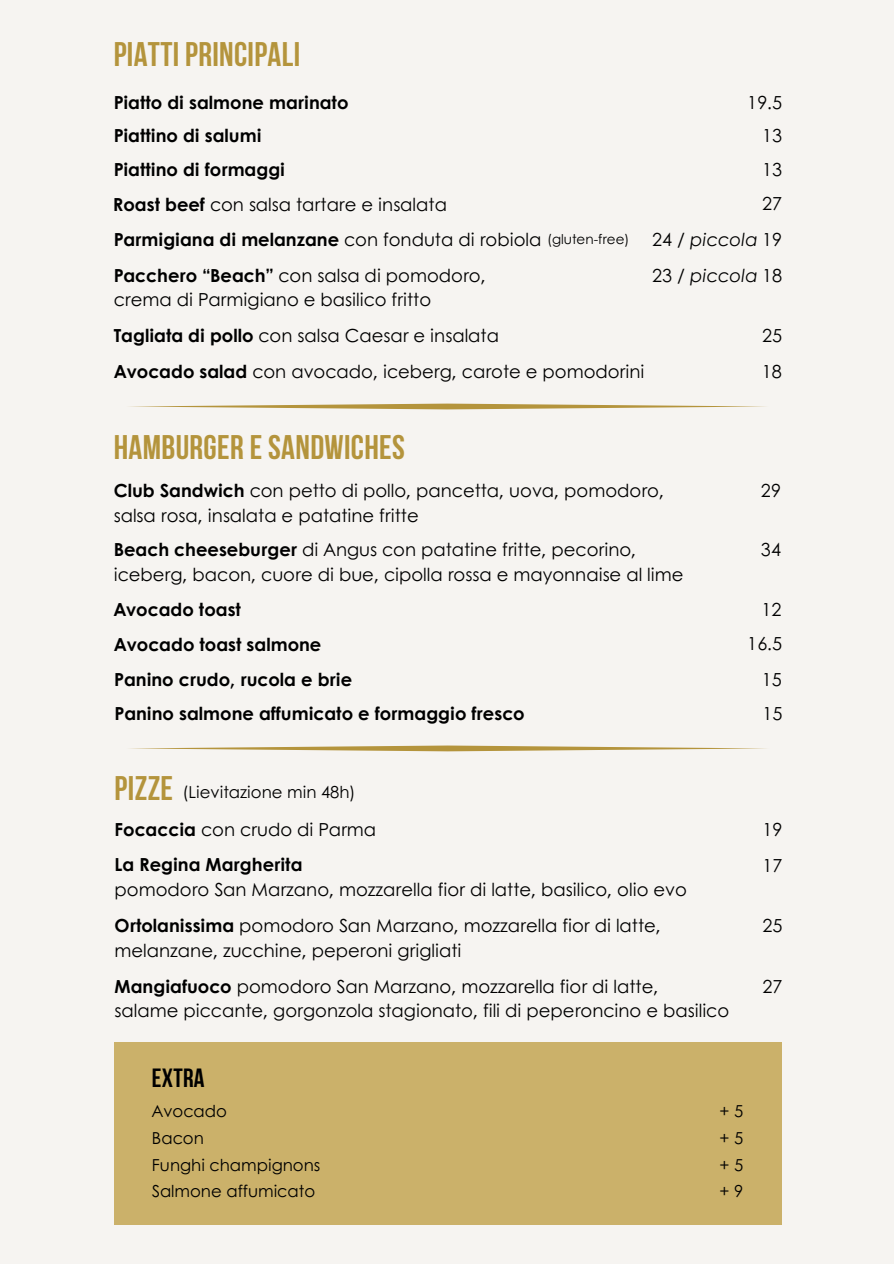
<style>
.page{position:relative;width:894px;height:1264px;background:#fff}
.page>*{position:absolute;margin:0;border:0;box-sizing:border-box;transform-origin:0 0}
.t1{font:700 34.05px "Bebas Neue";letter-spacing:.01em;color:#b4943c}
.t2{font:700 26.25px "Bebas Neue";letter-spacing:.01em;color:#000}
.t3{font:18px/24.8px "Century Gothic";color:#000}
.t4{font:700 18px "Century Gothic";color:#000}
.t5{font:italic 18px "Century Gothic";color:#000}
.t6{font:16.5px "Century Gothic";color:#000}
.t7{font:13.5px "Century Gothic";color:#000}
.s1{font-weight:700}
.s2{font-weight:400}
.s3{font-style:normal}
</style>
<div class="page">
<div style="left:0;top:0;width:893px;height:1263px;background:#f6f4f1"></div>
<div style="left:115px;top:1042px;width:667px;height:182px;background:#cbb16a"></div>
<svg style="left:129px;top:403px;width:637px;height:6px"></svg>
<svg style="left:130px;top:745px;width:636px;height:6px"></svg>
<p class="t1" style="left:114px;top:41px;width:188px">PIATTI PRINCIPALI</p>
<p class="t4" style="left:114px;top:89px;width:236px">Piatto di salmone marinato</p>
<p class="t3" style="left:747px;top:89px;width:36px">19.5</p>
<p class="t4" style="left:114px;top:122px;width:149px">Piattino di salumi</p>
<p class="t3" style="left:761px;top:123px;width:22px">13</p>
<p class="t4" style="left:114px;top:156px;width:173px">Piattino di formaggi</p>
<p class="t3" style="left:113px;top:191px;width:335px"><span class="s1">Roast beef</span> con salsa tartare e insalata</p>
<p class="t3" style="left:761px;top:156px;width:22px">13</p>
<p class="t3" style="left:761px;top:190px;width:22px">27</p>
<p class="t4" style="left:114px;top:226px;width:429px">Parmigiana di melanzane <span class="s2">con fonduta di robiola</span></p>
<p class="t5" style="left:652px;top:226px;width:132px"><span class="s3">24 /</span> piccola <span class="s3">19</span></p>
<p class="t3" style="left:114px;top:262px;width:373px"><span class="s1">Pacchero “Beach”</span> con salsa di pomodoro, crema di Parmigiano e basilico fritto</p>
<p class="t5" style="left:652px;top:261px;width:132px"><span class="s3">23 /</span> piccola <span class="s3">18</span></p>
<p class="t7" style="left:547px;top:228px;width:84px">(gluten-free)</p>
<p class="t3" style="left:114px;top:322px;width:386px"><span class="s1">Tagliata di pollo</span> con salsa Caesar e insalata</p>
<p class="t3" style="left:761px;top:322px;width:22px">25</p>
<p class="t3" style="left:114px;top:358px;width:531px"><span class="s1">Avocado salad</span> con avocado, iceberg, carote e pomodorini</p>
<p class="t3" style="left:761px;top:358px;width:22px">18</p>
<p class="t1" style="left:114px;top:433px;width:292px">HAMBURGER E SANDWICHES</p>
<p class="t3" style="left:114px;top:477px;width:551px"><span class="s1">Club Sandwich</span> con petto di pollo, pancetta, uova, pomodoro, salsa rosa, insalata e patatine fritte</p>
<p class="t3" style="left:114px;top:536px;width:571px"><span class="s1">Beach cheeseburger</span> di Angus con patatine fritte, pecorino, iceberg, bacon, cuore di bue, cipolla rossa e mayonnaise al lime</p>
<p class="t3" style="left:760px;top:477px;width:22px">29</p>
<p class="t3" style="left:760px;top:536px;width:22px">34</p>
<p class="t4" style="left:114px;top:595px;width:129px">Avocado toast</p>
<p class="t3" style="left:761px;top:596px;width:22px">12</p>
<p class="t4" style="left:114px;top:630px;width:208px">Avocado toast salmone</p>
<p class="t3" style="left:747px;top:630px;width:36px">16.5</p>
<p class="t4" style="left:114px;top:665px;width:239px">Panino crudo, rucola e brie</p>
<p class="t3" style="left:761px;top:665px;width:22px">15</p>
<p class="t4" style="left:115px;top:700px;width:411px">Panino salmone affumicato e formaggio fresco</p>
<p class="t3" style="left:762px;top:700px;width:22px">15</p>
<p class="t1" style="left:115px;top:774px;width:60px">PIZZE</p>
<p class="t3" style="left:115px;top:816px;width:263px"><span class="s1">Focaccia</span> con crudo di Parma</p>
<p class="t4" style="left:115px;top:851px;width:189px">La Regina Margherita</p>
<p class="t3" style="left:115px;top:876px;width:573px">pomodoro San Marzano, mozzarella fior di latte, basilico, olio evo</p>
<p class="t6" style="left:182px;top:779px;width:174px">(Lievitazione min 48h)</p>
<p class="t3" style="left:762px;top:816px;width:22px">19</p>
<p class="t3" style="left:762px;top:851px;width:22px">17</p>
<p class="t3" style="left:115px;top:912px;width:547px"><span class="s1">Ortolanissima</span> pomodoro San Marzano, mozzarella fior di latte, melanzane, zucchine, peperoni grigliati</p>
<p class="t3" style="left:762px;top:912px;width:22px">25</p>
<p class="t3" style="left:115px;top:972px;width:545px"><span class="s1">Mangiafuoco</span> pomodoro San Marzano, mozzarella fior di latte,</p>
<p class="t3" style="left:115px;top:997px;width:616px">salame piccante, gorgonzola stagionato, fili di peperoncino e basilico</p>
<h5 class="t2" style="left:152px;top:1066px;width:54px">EXTRA</h5>
<p class="t6" style="left:152px;top:1098px;width:76px">Avocado</p>
<p class="t6" style="left:152px;top:1125px;width:53px">Bacon</p>
<p class="t6" style="left:719px;top:1098px;width:26px">+ 5</p>
<p class="t6" style="left:719px;top:1125px;width:26px">+ 5</p>
<h5 class="t6" style="left:152px;top:1151px;width:170px">Funghi champignons</h5>
<p class="t6" style="left:719px;top:1151px;width:26px">+ 5</p>
<p class="t6" style="left:152px;top:1178px;width:165px">Salmone affumicato</p>
<p class="t6" style="left:719px;top:1178px;width:26px">+ 9</p>
<p class="t3" style="left:762px;top:973px;width:22px">27</p>
</div>
